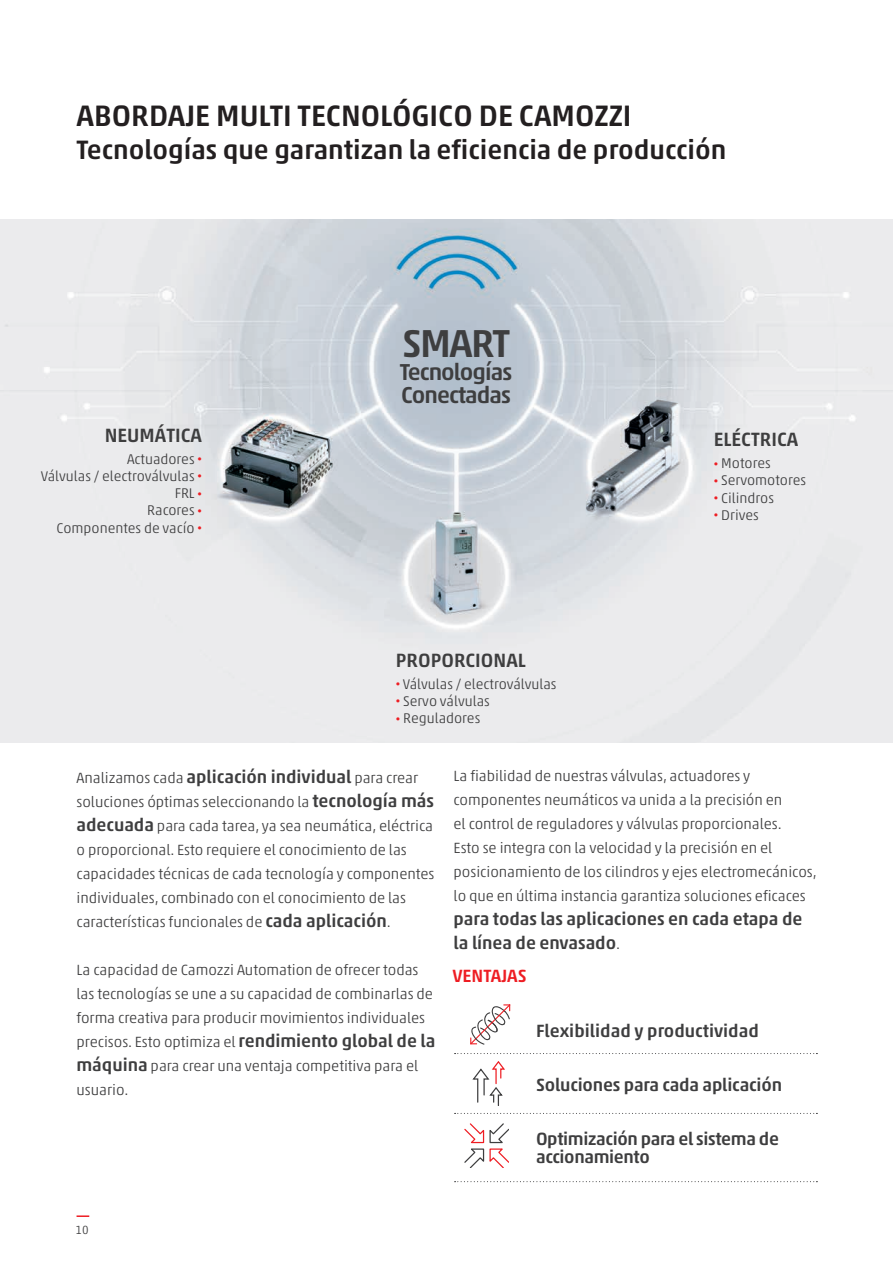
<style>
.page{position:relative;width:893px;height:1263px;background:#fff}
.page>*{position:absolute;margin:0;border:0;box-sizing:border-box;transform-origin:0 0}
.t1{font:500 39.45px "Akko W1 G";letter-spacing:-.04em;color:#3e3e3f}
.t2{font:500 30px "Akko W1 G";color:#231f20}
.t3{font:500 27px "Akko W1 G";color:#231f20}
.t4{font:500 23.4px "Akko W1 G";letter-spacing:-.04em;color:#3e3e3f}
.t5{font:500 19.5px "Akko W1 G";color:#3e3e3f}
.t6{font:500 18px/24px "Akko W1 G";letter-spacing:-.01em;color:#3e3e3f}
.t7{font:500 18px "Akko W1 G";color:#ee1d23}
.t8{font:300 15px/24px "Akko W1 G";letter-spacing:-.005em;color:#3e3e3f}
.t9{font:300 14.25px "Akko W1 G";color:#3e3e3f}
.Testo{font:300 12px "Akko W1 G";color:#3e3e3f}
.s1{font-size:9px;color:#ee1d23}
.s2{font-weight:500;font-size:18px}
.s3{font-weight:300;font-size:15px}
</style>
<div class="page">
<img style="left:0;top:219px;width:893px;height:523px">
<svg style="left:77px;top:1215px;width:12px;height:2px"></svg>
<svg style="left:455px;top:1113px;width:362px;height:1px"></svg>
<svg style="left:455px;top:1053px;width:362px;height:1px"></svg>
<svg style="left:455px;top:1181px;width:362px;height:1px"></svg>
<svg style="left:470px;top:1004px;width:40px;height:41px"></svg>
<svg style="left:473px;top:1061px;width:31px;height:45px"></svg>
<svg style="left:464px;top:1123px;width:45px;height:45px"></svg>
<p class="t2" style="left:77px;top:94px;width:557px">ABORDAJE MULTI TECNOLÓGICO DE CAMOZZI</p>
<p class="t3" style="left:77px;top:130px;width:651px">Tecnologías que garantizan la eficiencia de producción</p>
<p class="t1" style="left:402px;top:314px;width:110px">SMART</p>
<p class="t4" style="left:400px;top:354px;width:114px">Tecnologías</p>
<p class="t4" style="left:401px;top:378px;width:111px">Conectadas</p>
<p class="t5" style="left:105px;top:421px;width:99px">NEUMÁTICA</p>
<p class="t5" style="left:714px;top:425px;width:86px">ELÉCTRICA</p>
<p class="t9" style="left:127px;top:448px;width:76px">Actuadores <span class="s1">•</span></p>
<p class="t9" style="left:41px;top:466px;width:163px">Válvulas / electroválvulas <span class="s1">•</span></p>
<p class="t9" style="left:175px;top:483px;width:29px">FRL <span class="s1">•</span></p>
<p class="t9" style="left:147px;top:500px;width:56px">Racores <span class="s1">•</span></p>
<p class="t9" style="left:57px;top:517px;width:147px">Componentes de vacío <span class="s1">•</span></p>
<p class="t5" style="left:396px;top:646px;width:131px">PROPORCIONAL</p>
<p class="t9" style="left:396px;top:673px;width:162px"><span class="s1">•</span> Válvulas / electroválvulas</p>
<p class="t9" style="left:396px;top:691px;width:95px"><span class="s1">•</span> Servo válvulas</p>
<p class="t9" style="left:396px;top:708px;width:86px"><span class="s1">•</span> Reguladores</p>
<p class="t9" style="left:714px;top:453px;width:58px"><span class="s1">•</span> Motores</p>
<p class="t9" style="left:714px;top:470px;width:94px"><span class="s1">•</span> Servomotores</p>
<p class="t9" style="left:714px;top:488px;width:62px"><span class="s1">•</span> Cilindros</p>
<p class="t9" style="left:714px;top:505px;width:46px"><span class="s1">•</span> Drives</p>
<p class="t8" style="left:77px;top:765px;width:359px">Analizamos cada <span class="s2">aplicación individual</span> para crear soluciones óptimas seleccionando la <span class="s2">tecnología más adecuada</span> para cada tarea, ya sea neumática, eléctrica o proporcional. Esto requiere el conocimiento de las capacidades técnicas de cada tecnología y componentes individuales, combinado con el conocimiento de las características funcionales de <span class="s2">cada aplicación</span>.</p>
<p class="t8" style="left:77px;top:957px;width:360px">La capacidad de Camozzi Automation de ofrecer todas las tecnologías se une a su capacidad de combinarlas de forma creativa para producir movimientos individuales precisos. Esto optimiza el <span class="s2">rendimiento global de la máquina</span> para crear una ventaja competitiva para el usuario.</p>
<p class="t8" style="left:454px;top:763px;width:365px">La fiabilidad de nuestras válvulas, actuadores y componentes neumáticos va unida a la precisión en<br>el control de reguladores y válvulas proporcionales.<br>Esto se integra con la velocidad y la precisión en el posicionamiento de los cilindros y ejes electromecánicos, lo que en última instancia garantiza soluciones eficaces</p>
<p class="t6" style="left:454px;top:905px;width:350px">para todas las aplicaciones en cada etapa de la línea de envasado<span class="s3">.</span></p>
<p class="t7" style="left:452px;top:963px;width:76px">VENTAJAS</p>
<p class="t6" style="left:536px;top:1018px;width:224px">Flexibilidad y productividad</p>
<p class="t6" style="left:536px;top:1071px;width:248px">Soluciones para cada aplicación</p>
<p class="t6" style="left:536px;top:1128px;width:245px;line-height:18px">Optimización para el sistema de accionamiento</p>
<p class="Testo" style="left:75px;top:1221px;width:15px">10</p>
</div>
